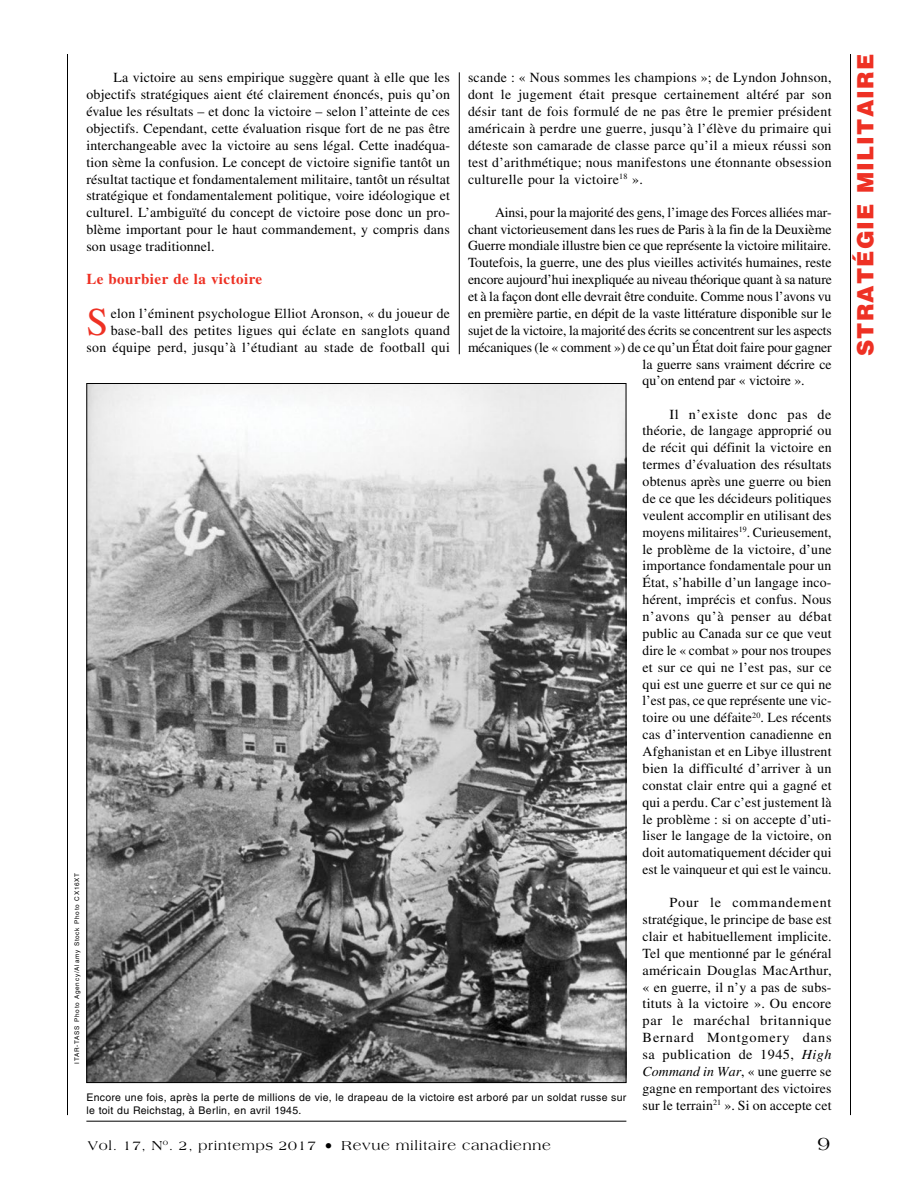
<style>
.page{position:relative;width:918px;height:1188px;background:#fff}
.page>*{position:absolute;margin:0;border:0;box-sizing:border-box;transform-origin:0 0}
.t1{font:39.3px "Times LT Std";color:#ee3124}
.t2{font:900 22.5px "Helvetica LT Std";letter-spacing:.05em;color:#ee3124}
.t3{font:19.5px "Americana Std";color:#000}
.t4{font:700 15px "Times LT Std";letter-spacing:.03em;color:#ee3124}
.t5{font:13.8px/16.8px "Times LT Std";letter-spacing:-.005em;color:#000;text-align:justify}
.t6{font:13.8px/16.8px "Times LT Std";letter-spacing:.025em;color:#000;text-align:right}
.t7{font:13.8px "Americana Std";letter-spacing:.05em;color:#000}
.t8{font:10.5px/12.8px "Helvetica LT Std";letter-spacing:.03em;color:#000}
.t9{font:6.3px "Helvetica LT Std";letter-spacing:.125em;color:#000}
.s1{font-style:italic}
.s2{font-size:13.5px}
.s3{font-size:16.5px}
</style>
<div class="page">
<hr style="left:850px;top:54px;width:1px;height:1061px;background:#000">
<hr style="left:67px;top:54px;width:1px;height:1061px;background:#000">
<img style="left:88px;top:385px;width:536px;height:696px">
<hr style="left:86px;top:1121px;width:540px;height:1px;background:#000">
<hr style="left:459px;top:72px;width:1px;height:282px;background:#000">
<p class="t5" style="left:86px;top:69px;width:365px;text-indent:27px">La victoire au sens empirique suggère quant à elle que les objectifs stratégiques aient été clairement énoncés, puis qu’on évalue les résultats – et donc la victoire – selon l’atteinte de ces objectifs. Cependant, cette évaluation risque fort de ne pas être interchangeable avec la victoire au sens légal. Cette inadéqua&shy;tion sème la confusion. Le concept de victoire signifie tantôt un résultat tactique et fondamentalement militaire, tantôt un résultat stratégique et fondamentalement politique, voire idéologique et culturel. L’ambiguïté du concept de victoire pose donc un pro&shy;blème important pour le haut commandement, y compris dans son usage traditionnel.</p>
<p class="t4" style="left:86px;top:270px;width:177px">Le bourbier de la victoire</p>
<h1 class="t1" style="left:86px;top:300px;width:23px">S</h1>
<p class="t5" style="left:468px;top:69px;width:365px">scande : « Nous sommes les champions »; de Lyndon Johnson, dont le jugement était presque certainement altéré par son désir tant de fois formulé de ne pas être le premier président américain à perdre une guerre, jusqu’à l’élève du primaire qui déteste son camarade de classe parce qu’il a mieux réussi son test d’arithmétique; nous manifestons une étonnante obsession culturelle pour la victoire<sup>18</sup> ».</p>
<p class="t5" style="left:495px;top:204px;width:338px">Ainsi, pour la majorité des gens, l’image des Forces alliées mar-</p>
<p class="t5" style="left:468px;top:220px;width:365px">chant victorieusement dans les rues de Paris à la fin de la Deuxième</p>
<p class="t5" style="left:468px;top:237px;width:365px">Guerre mondiale illustre bien ce que représente la victoire militaire.</p>
<p class="t5" style="left:468px;top:254px;width:365px">Toutefois, la guerre, une des plus vieilles activités humaines, reste</p>
<p class="t5" style="left:468px;top:271px;width:365px">encore aujourd’hui inexpliquée au niveau théorique quant à sa nature</p>
<p class="t5" style="left:468px;top:288px;width:365px">et à la façon dont elle devrait être conduite. Comme nous l’avons vu</p>
<p class="t5" style="left:468px;top:305px;width:365px">en première partie, en dépit de la vaste littérature disponible sur le</p>
<p class="t5" style="left:468px;top:322px;width:365px">sujet de la victoire, la majorité des écrits se concentrent sur les aspects</p>
<p class="t5" style="left:468px;top:339px;width:365px">mécaniques (le « comment ») de ce qu’un État doit faire pour gagner</p>
<p class="t5" style="left:643px;top:355px;width:191px">la guerre sans vraiment décrire ce</p>
<p class="t5" style="left:643px;top:372px;width:164px">qu’on entend par « victoire ».</p>
<p class="t5" style="left:643px;top:405px;width:191px;text-indent:27px">Il n’existe donc pas de théorie, de langage approprié ou de récit qui définit la victoire en termes d’évaluation des résultats obtenus après une guerre ou bien de ce que les décideurs politiques veulent accomplir en utilisant des moyens militaires<sup>19</sup>. Curieusement, le problème de la victoire, d’une importance fondamentale pour un État, s’habille d’un langage inco&shy;hérent, imprécis et confus. Nous n’avons qu’à penser au débat public au Canada sur ce que veut dire le « combat » pour nos troupes et sur ce qui ne l’est pas, sur ce qui est une guerre et sur ce qui ne l’est pas, ce que représente une vic&shy;toire ou une défaite<sup>20</sup>. Les récents cas d’intervention canadienne en Afghanistan et en Libye illustrent bien la difficulté d’arriver à un constat clair entre qui a gagné et qui a perdu. Car c’est justement là le problème : si on accepte d’uti&shy;liser le langage de la victoire, on doit automatiquement décider qui est le vainqueur et qui est le vaincu.</p>
<p class="t5" style="left:643px;top:894px;width:191px;text-indent:27px">Pour le commandement stratégique, le principe de base est clair et habituellement implicite.<br>Tel que mentionné par le général américain Douglas MacArthur, « en guerre, il n’y a pas de subs&shy;tituts à la victoire ». Ou encore par le maréchal britannique Bernard Montgomery dans sa publication de 1945, <span class="s1">High Command in War</span>, « une guerre se gagne en remportant des victoires sur le terrain<sup>21</sup> ». Si on accepte cet</p>
<p class="t6" style="left:86px;top:305px;width:365px">elon l’éminent psychologue Elliot Aronson, « du joueur de base-ball des petites ligues qui éclate en sanglots quand<br>son équipe perd, jusqu’à l’étudiant au stade de football qui</p>
<p class="t9" style="left:73px;top:1064px;width:192px;rotate:-90deg">ITAR-TASS Photo Agency/Alamy Stock Photo CX16XT</p>
<p class="t8" style="left:86px;top:1091px;width:542px">Encore une fois, après la perte de millions de vie, le drapeau de la victoire est arboré par un soldat russe sur le toit du Reichstag, à Berlin, en avril 1945.</p>
<p class="t7" style="left:88px;top:1137px;width:464px"><span class="s2">Vol. 17,</span> N<sup>o</sup>. <span class="s2">2, printemps 2017</span> <span class="s3">•</span> Revue militaire canadienne</p>
<h3 class="t3" style="left:817px;top:1132px;width:14px">9</h3>
<h2 class="t2" style="left:851px;top:356px;width:304px;rotate:-90deg">STRATÉGIE MILITAIRE</h2>
</div>
